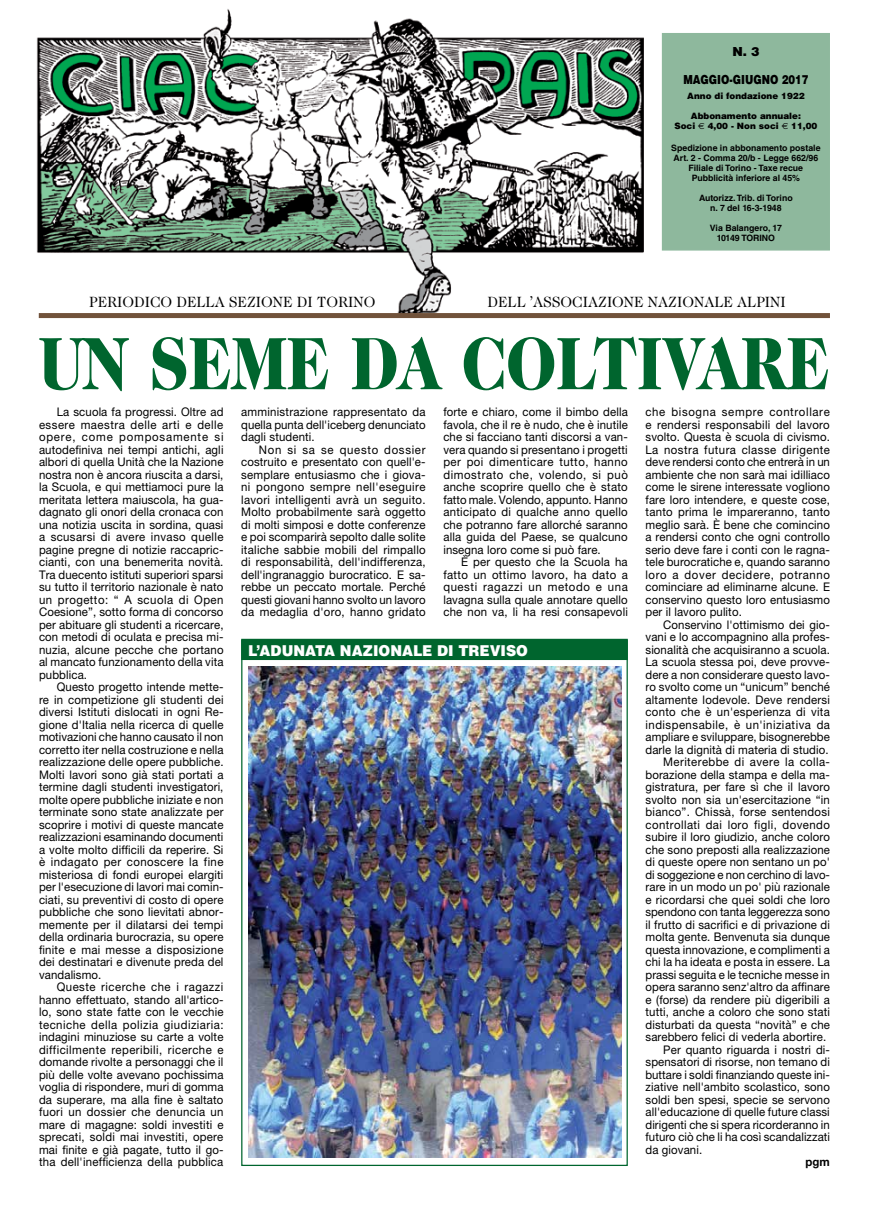
<style>
.page{position:relative;width:869px;height:1205px;background:#fff}
.page>*{position:absolute;margin:0;border:0;box-sizing:border-box;transform-origin:0 0}
.t1{font:900 75px "Caslon 224 Std";color:#00652e;scale:.82 1}
.t2{font:15px "Caslon Two Twenty Four";color:#000}
.t3{font:900 15px "Helvetica LT Std";letter-spacing:.005em;color:#fff;scale:.94 1}
.t4{font:900 12.5px "Helvetica LT Std";color:#000;scale:.8 1}
.t5{font:900 12.5px "Helvetica LT Std";color:#000}
.t6{font:11.88px/12.5px "Helvetica Neue LT Std";letter-spacing:.01em;color:#000;text-align:justify;scale:.96 1}
.t7{font:11.88px "Helvetica Neue LT Std";letter-spacing:.04em;color:#000;scale:.96 1}
.t8{font:11.88px "Helvetica Neue LT Std";letter-spacing:.035em;color:#000;scale:.96 1}
.t9{font:700 11.88px "Helvetica Neue LT Std";color:#000;scale:.96 1}
.t10{font:700 8.75px/10px "Helvetica LT Std";color:#000;text-align:center}
.t11{font:900 8.75px/10px "Helvetica LT Std";color:#000;text-align:center}
.s1{font-family:"Euro Sans Std";font-weight:400}
</style>
<div class="page">
<img style="left:248px;top:666px;width:372px;height:491px">
<img style="left:37px;top:9px;width:606px;height:307px">
<div style="left:661px;top:33px;width:168px;height:218px;background:#8eb89d;border:1px solid #8eb89d"></div>
<div style="left:39px;top:313px;width:790px;height:5px;background:#71523a"></div>
<div style="left:241px;top:639px;width:386px;height:21px;background:#00652e"></div>
<p class="t5" style="left:732px;top:44px;width:29px">N. 3</p>
<p class="t4" style="left:683px;top:71px;width:158px">maggio-giugno 2017</p>
<p class="t11" style="left:687px;top:90px;width:119px">Anno di fondazione 1922</p>
<p class="t11" style="left:674px;top:110px;width:144px">Abbonamento annuale:<br>Soci <span class="s1">€</span> 4,00 - Non soci <span class="s1">€</span> 11,00</p>
<p class="t10" style="left:671px;top:143px;width:151px">Spedizione in abbonamento postale<br>Art. 2 - Comma 20/b - Legge 662/96<br>Filiale di Torino - Taxe recue<br>Pubblicità inferiore al 45%</p>
<p class="t10" style="left:698px;top:193px;width:95px">Autorizz. Trib. di Torino n. 7 del 16-3-1948</p>
<p class="t10" style="left:709px;top:223px;width:74px">Via Balangero, 17<br>10149 TORINO</p>
<p class="t2" style="left:89px;top:293px;width:288px">PERIODICO DELLA SEZIONE DI TORINO</p>
<p class="t2" style="left:487px;top:293px;width:300px">DELL ’ASSOCIAZIONE NAZIONALE ALPINI</p>
<h1 class="t1" style="left:39px;top:320px;width:965px">UN SEME DA COLTIVARE</h1>
<p class="t6" style="left:39px;top:405px;width:194px;text-indent:18px">La scuola fa progressi. Oltre ad essere maestra delle arti e delle opere, come pomposamente si autodefiniva nei tempi antichi, agli albori di quella Unità che la Nazione nostra non è ancora riuscita a darsi, la Scuola, e qui mettiamoci pure la meritata lettera maiuscola, ha gua&shy;dagnato gli onori della cronaca con una notizia uscita in sordina, quasi a scusarsi di avere invaso quelle pagine pregne di notizie raccapric&shy;cianti, con una benemerita novità.<br>Tra duecento istituti superiori sparsi su tutto il territorio nazionale è nato un progetto: “ A scuola di Open Coesione”, sotto forma di concorso per abituare gli studenti a ricercare, con metodi di oculata e precisa mi&shy;nuzia, alcune pecche che portano al mancato funzionamento della vita pubblica.</p>
<p class="t6" style="left:39px;top:680px;width:194px;text-indent:18px">Questo progetto intende mette&shy;re in competizione gli studenti dei diversi Istituti dislocati in ogni Re&shy;gione d'Italia nella ricerca di quelle motivazioni che hanno causato il non corretto iter nella costruzione e nella realizzazione delle opere pubbliche.<br>Molti lavori sono già stati portati a termine dagli studenti investigatori, molte opere pubbliche iniziate e non terminate sono state analizzate per scoprire i motivi di queste mancate realizzazioni esaminando documenti a volte molto difficili da reperire. Si è indagato per conoscere la fine misteriosa di fondi europei elargiti per l'esecuzione di lavori mai comin&shy;ciati, su preventivi di costo di opere pubbliche che sono lievitati abnor&shy;memente per il dilatarsi dei tempi della ordinaria burocrazia, su opere finite e mai messe a disposizione dei destinatari e divenute preda del vandalismo.</p>
<p class="t6" style="left:39px;top:980px;width:194px;text-indent:18px">Queste ricerche che i ragazzi hanno effettuato, stando all'artico&shy;lo, sono state fatte con le vecchie tecniche della polizia giudiziaria: indagini minuziose su carte a volte difficilmente reperibili, ricerche e domande rivolte a personaggi che il più delle volte avevano pochissima voglia di rispondere, muri di gomma da superare, ma alla fine è saltato fuori un dossier che denuncia un mare di magagne: soldi investiti e sprecati, soldi mai investiti, opere mai finite e già pagate, tutto il go&shy;tha dell'inefficienza della pubblica</p>
<p class="t6" style="left:443px;top:405px;width:194px">forte e chiaro, come il bimbo della favola, che il re è nudo, che è inutile che si facciano tanti discorsi a van&shy;vera quando si presentano i progetti per poi dimenticare tutto, hanno dimostrato che, volendo, si può anche scoprire quello che è stato fatto male. Volendo, appunto. Hanno anticipato di qualche anno quello che potranno fare allorché saranno alla guida del Paese, se qualcuno insegna loro come si può fare.</p>
<p class="t6" style="left:443px;top:556px;width:194px;text-indent:18px">È per questo che la Scuola ha fatto un ottimo lavoro, ha dato a questi ragazzi un metodo e una lavagna sulla quale annotare quello che non va, li ha resi consapevoli</p>
<p class="t6" style="left:241px;top:405px;width:194px">amministrazione rappresentato da quella punta dell'iceberg denunciato dagli studenti.</p>
<p class="t6" style="left:241px;top:443px;width:194px;text-indent:18px">Non si sa se questo dossier costruito e presentato con quell'e&shy;semplare entusiasmo che i giova&shy;ni pongono sempre nell'eseguire lavori intelligenti avrà un seguito.<br>Molto probabilmente sarà oggetto di molti simposi e dotte conferenze e poi scomparirà sepolto dalle solite italiche sabbie mobili del rimpallo di responsabilità, dell'indifferenza, dell'ingranaggio burocratico. E sa&shy;rebbe un peccato mortale. Perché questi giovani hanno svolto un lavoro da medaglia d'oro, hanno gridato</p>
<p class="t6" style="left:645px;top:406px;width:194px">che bisogna sempre controllare e rendersi responsabili del lavoro svolto. Questa è scuola di civismo.<br>La nostra futura classe dirigente deve rendersi conto che entrerà in un ambiente che non sarà mai idilliaco come le sirene interessate vogliono fare loro intendere, e queste cose, tanto prima le impareranno, tanto meglio sarà. È bene che comincino a rendersi conto che ogni controllo serio deve fare i conti con le ragna&shy;tele burocratiche e, quando saranno loro a dover decidere, potranno cominciare ad eliminarne alcune. E conservino questo loro entusiasmo per il lavoro pulito.</p>
<p class="t6" style="left:663px;top:618px;width:175px">Conservino l'ottimismo dei gio-</p>
<p class="t6" style="left:645px;top:630px;width:193px">vani e lo accompagnino alla profes-</p>
<p class="t6" style="left:645px;top:643px;width:193px">sionalità che acquisiranno a scuola.</p>
<p class="t6" style="left:645px;top:655px;width:193px">La scuola stessa poi, deve provve-</p>
<p class="t6" style="left:645px;top:668px;width:193px">dere a non considerare questo lavo-</p>
<p class="t6" style="left:645px;top:680px;width:193px">ro svolto come un “unicum” benché</p>
<p class="t6" style="left:645px;top:693px;width:193px">altamente lodevole. Deve rendersi</p>
<p class="t6" style="left:645px;top:705px;width:193px">conto che è un'esperienza di vita</p>
<p class="t7" style="left:645px;top:717px;width:194px">indispensabile, è un'iniziativa da</p>
<p class="t6" style="left:645px;top:730px;width:193px">ampliare e sviluppare, bisognerebbe</p>
<p class="t6" style="left:645px;top:743px;width:192px">darle la dignità di materia di studio.</p>
<p class="t8" style="left:663px;top:755px;width:175px">Meriterebbe di avere la colla-</p>
<p class="t6" style="left:645px;top:768px;width:193px">borazione della stampa e della ma-</p>
<p class="t6" style="left:645px;top:780px;width:194px">gistratura, per fare sì che il lavoro</p>
<p class="t6" style="left:645px;top:793px;width:193px">svolto non sia un'esercitazione “in</p>
<p class="t6" style="left:645px;top:805px;width:193px">bianco”. Chissà, forse sentendosi</p>
<p class="t7" style="left:645px;top:817px;width:193px">controllati dai loro figli, dovendo</p>
<p class="t6" style="left:645px;top:830px;width:193px">subire il loro giudizio, anche coloro</p>
<p class="t6" style="left:645px;top:843px;width:193px">che sono preposti alla realizzazione</p>
<p class="t6" style="left:645px;top:856px;width:193px">di queste opere non sentano un po'</p>
<p class="t6" style="left:645px;top:868px;width:193px">di soggezione e non cerchino di lavo-</p>
<p class="t6" style="left:645px;top:880px;width:193px">rare in un modo un po' più razionale</p>
<p class="t6" style="left:645px;top:893px;width:193px">e ricordarsi che quei soldi che loro</p>
<p class="t6" style="left:645px;top:905px;width:193px">spendono con tanta leggerezza sono</p>
<p class="t6" style="left:645px;top:918px;width:193px">il frutto di sacrifici e di privazione di</p>
<p class="t6" style="left:645px;top:930px;width:193px">molta gente. Benvenuta sia dunque</p>
<p class="t6" style="left:645px;top:943px;width:193px">questa innovazione, e complimenti a</p>
<p class="t6" style="left:645px;top:956px;width:193px">chi la ha ideata e posta in essere. La</p>
<p class="t6" style="left:645px;top:968px;width:193px">prassi seguita e le tecniche messe in</p>
<p class="t6" style="left:645px;top:981px;width:193px">opera saranno senz'altro da affinare</p>
<p class="t6" style="left:645px;top:993px;width:193px">e (forse) da rendere più digeribili a</p>
<p class="t6" style="left:645px;top:1006px;width:193px">tutti, anche a coloro che sono stati</p>
<p class="t6" style="left:645px;top:1018px;width:193px">disturbati da questa “novità” e che</p>
<p class="t6" style="left:645px;top:1031px;width:190px">sarebbero felici di vederla abortire.</p>
<p class="t6" style="left:663px;top:1043px;width:175px">Per quanto riguarda i nostri di-</p>
<p class="t6" style="left:645px;top:1055px;width:193px">spensatori di risorse, non temano di</p>
<p class="t6" style="left:645px;top:1068px;width:193px">buttare i soldi finanziando queste ini-</p>
<p class="t6" style="left:645px;top:1080px;width:193px">ziative nell'ambito scolastico, sono</p>
<p class="t6" style="left:645px;top:1093px;width:193px">soldi ben spesi, specie se servono</p>
<p class="t6" style="left:645px;top:1105px;width:193px">all'educazione di quelle future classi</p>
<p class="t6" style="left:645px;top:1118px;width:193px">dirigenti che si spera ricorderanno in</p>
<p class="t6" style="left:645px;top:1130px;width:194px">futuro ciò che li ha così scandalizzati</p>
<p class="t6" style="left:645px;top:1143px;width:61px">da giovani.</p>
<p class="t9" style="left:805px;top:1155px;width:27px">pgm</p>
<p class="t3" style="left:248px;top:640px;width:299px">L’adunata nazionale di Treviso</p>
</div>
